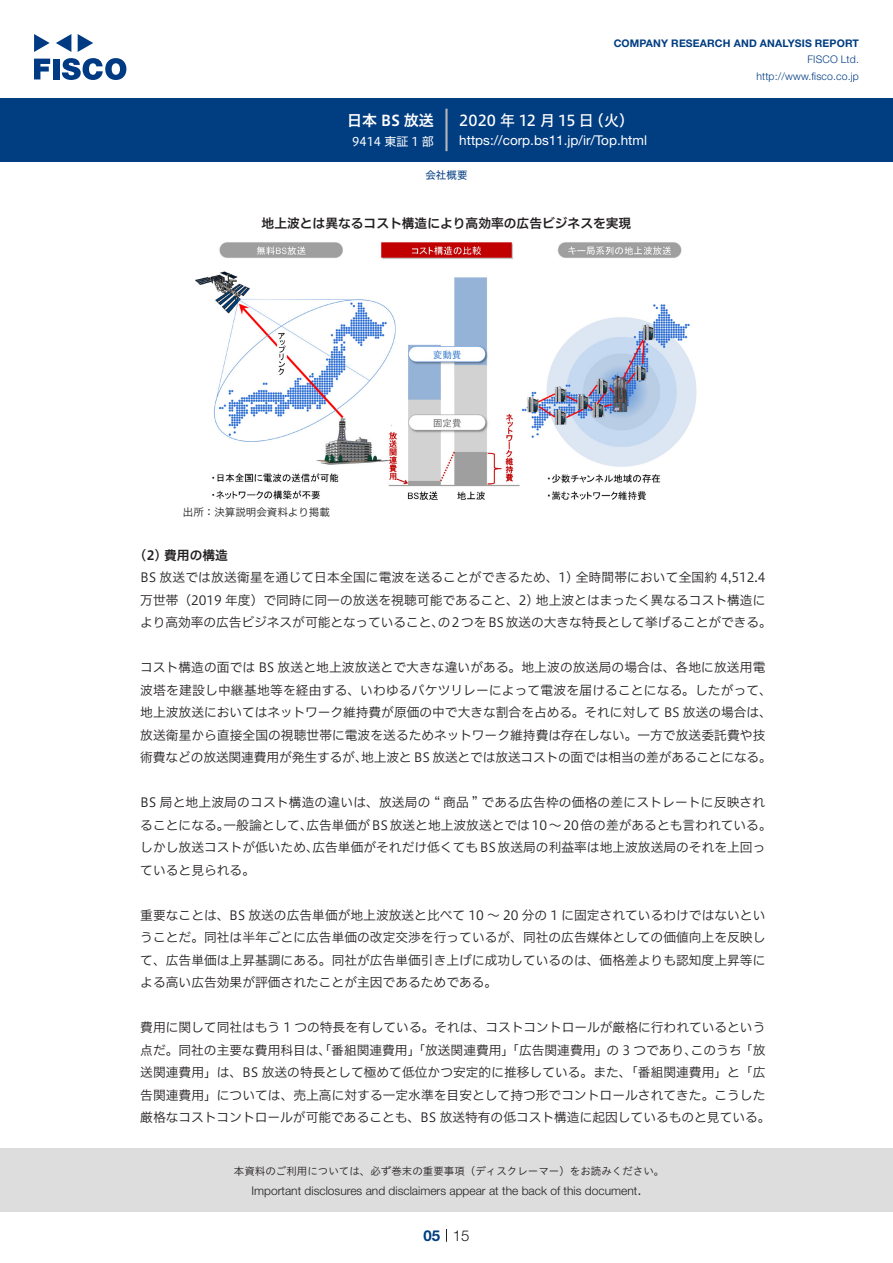
<style>
.page{position:relative;width:893px;height:1263px;background:#fff}
.page>*{position:absolute;margin:0;border:0;box-sizing:border-box;transform-origin:0 0}
.t1{font:15px "Hiragino UD Sans F Std N W5";letter-spacing:.005em;color:#fff}
.t2{font:15px "Hiragino UD Sans F Std N W6";color:#fff}
.t3{font:300 15px "Helvetica Neue LT Std";color:#231f20}
.t4{font:700 15px "Helvetica Neue LT Std";color:#003d81}
.t5{font:13.5px "Helvetica Neue LT Std";color:#fff}
.t6{font:12.75px/22.5px "Hiragino UD Sans F Std N W3";color:#231f20}
.t7{font:12.75px "Hiragino UD Sans F Std N W6";color:#231f20}
.t8{font:300 12px "Helvetica Neue LT Std";color:#231f20}
.t9{font:12px "Hiragino UD Sans F Std N W4";color:#fff}
.t10{font:10.5px "Hiragino UD Sans Std W3";color:#231f20}
.t11{font:700 10.5px "Helvetica Neue LT Std";letter-spacing:.015em;color:#003d81}
.t12{font:300 10.5px/16.5px "Helvetica Neue LT Std";letter-spacing:.015em;color:#003d81;text-align:right}
.t13{font:10.5px "Hiragino UD Sans F Std N W3";color:#231f20}
.t14{font:10.5px "Hiragino UD Sans F Std N W4";color:#003d81}
</style>
<div class="page">
<div style="left:0;top:1148px;width:893px;height:64px;background:#ddd"></div>
<svg style="left:34px;top:59px;width:16px;height:20px"></svg>
<div style="left:53px;top:59px;width:6px;height:20px;background:#003a83"></div>
<svg style="left:62px;top:58px;width:64px;height:22px"></svg>
<svg style="left:34px;top:34px;width:16px;height:18px"></svg>
<svg style="left:78px;top:34px;width:15px;height:18px"></svg>
<svg style="left:56px;top:34px;width:15px;height:18px"></svg>
<div style="left:0;top:98px;width:893px;height:64px;background:#003d81"></div>
<hr style="left:445px;top:109px;width:3px;height:42px;background:#b5b5b6">
<svg style="left:446px;top:1229px;width:1px;height:13px"></svg>
<img style="left:195px;top:242px;width:502px;height:258px">
<p class="t2" style="left:347px;top:109px;width:88px">日本 BS 放送</p>
<p class="t9" style="left:352px;top:132px;width:83px">9414 東証 1 部</p>
<p class="t11" style="left:614px;top:37px;width:247px">COMPANY RESEARCH AND ANALYSIS REPORT</p>
<p class="t12" style="left:756px;top:51px;width:104px">FISCO Ltd. http://www.fisco.co j p.</p>
<p class="t1" style="left:589px;top:109px;width:47px">（火(</p>
<p class="t1" style="left:459px;top:109px;width:136px">2020 年 12 月 15 日</p>
<p class="t5" style="left:459px;top:132px;width:189px">https://corp.bs11.jp /i r/ Top.html</p>
<p class="t14" style="left:425px;top:167px;width:43px">会社概要</p>
<p class="t7" style="left:262px;top:214px;width:371px">地上波とは異なるコスト構造により高効率の広告ビジネスを実現</p>
<p class="t13" style="left:183px;top:504px;width:149px">出所：決算説明会資料より掲載</p>
<p class="t7" style="left:140px;top:545px;width:89px">2( ) 費用の構造</p>
<p class="t6" style="left:140px;top:565px;width:633px">BS 放送では放送衛星を通じて日本全国に電波を送ることができるため、 )1 全時間帯において全国約 4,512.4万世帯（2019 年度）で同時に同一の放送を視聴可能であること、2) 地上波とはまったく異なるコスト構造により高効率の広告ビジネスが可能となっていることの、 2つをBS放送の大きな特長として挙げることができる。</p>
<p class="t6" style="left:140px;top:655px;width:627px">コスト構造の面では BS 放送と地上波放送とで大きな違いがある。地上波の放送局の場合は、各地に放送用電</p>
<p class="t6" style="left:140px;top:678px;width:633px">波塔を建設し中継基地等を経由する、いわゆるバケツリレーによって電波を届けることになる。したがって、</p>
<p class="t6" style="left:140px;top:700px;width:633px">地上波放送においてはネットワーク維持費が原価の中で大きな割合を占める。それに対して BS 放送の場合は、</p>
<p class="t6" style="left:140px;top:723px;width:627px">放送衛星から直接全国の視聴世帯に電波を送るためネットワーク維持費は存在しない。一方で放送委託費や技</p>
<p class="t6" style="left:361px;top:745px;width:412px">地上波と BS 放送とでは放送コストの面では相当の差があることになる。</p>
<p class="t6" style="left:140px;top:745px;width:229px">術費などの放送関連費用が発生するが、</p>
<p class="t6" style="left:306px;top:790px;width:467px;text-indent:-166px">BS 局と地上波局のコスト構造の違いは、放送局の “ 商品 ” である広告枠の価格の差にストレートに反映され広告単価がBS放送と地上波放送とでは10～20倍の差があるとも言われている。</p>
<p class="t6" style="left:224px;top:813px;width:91px">一般論として、</p>
<p class="t6" style="left:140px;top:813px;width:91px">ることになる。</p>
<p class="t6" style="left:140px;top:835px;width:180px">しかし放送コストが低いため、ていると見られる。</p>
<p class="t6" style="left:140px;top:903px;width:627px;text-align:justify">重要なことは、BS 放送の広告単価が地上波放送と比べて 10 ～ 20 分の 1 に固定されているわけではないということだ。同社は半年ごとに広告単価の改定交渉を行っているが、同社の広告媒体としての価値向上を反映して、広告単価は上昇基調にある。同社が広告単価引き上げに成功しているのは、価格差よりも認知度上昇等による高い広告効果が評価されたことが主因であるためである。</p>
<p class="t6" style="left:140px;top:1015px;width:627px;text-align:right">費用に関して同社はもう 1 つの特長を有している。それは、コストコントロールが厳格に行われているというこのうち「放</p>
<p class="t6" style="left:312px;top:835px;width:454px">広告単価がそれだけ低くてもBS放送局の利益率は地上波放送局のそれを上回っ</p>
<p class="t6" style="left:140px;top:1038px;width:632px">点だ。同社の主要な費用科目は、「番組関連費用」「放送関連費用」「広告関連費用」の 3 つであり、<br>送関連費用」は、BS 放送の特長として極めて低位かつ安定的に推移している。また、「番組関連費用」と「広告関連費用」については、売上高に対する一定水準を目安として持つ形でコントロールされてきた。こうした厳格なコストコントロールが可能であることも、BS 放送特有の低コスト構造に起因しているものと見ている。</p>
<p class="t10" style="left:234px;top:1163px;width:432px">本資料のご利用については、必ず巻末の重要事項（ディスクレーマー）をお読みください。</p>
<p class="t3" style="left:637px;top:1180px;width:6px">.</p>
<p class="t8" style="left:251px;top:1183px;width:387px">Important disclosures and disclaimers appear at the back of this document</p>
<p class="t4" style="left:423px;top:1226px;width:18px">05</p>
<p class="t3" style="left:453px;top:1226px;width:18px">15</p>
</div>
